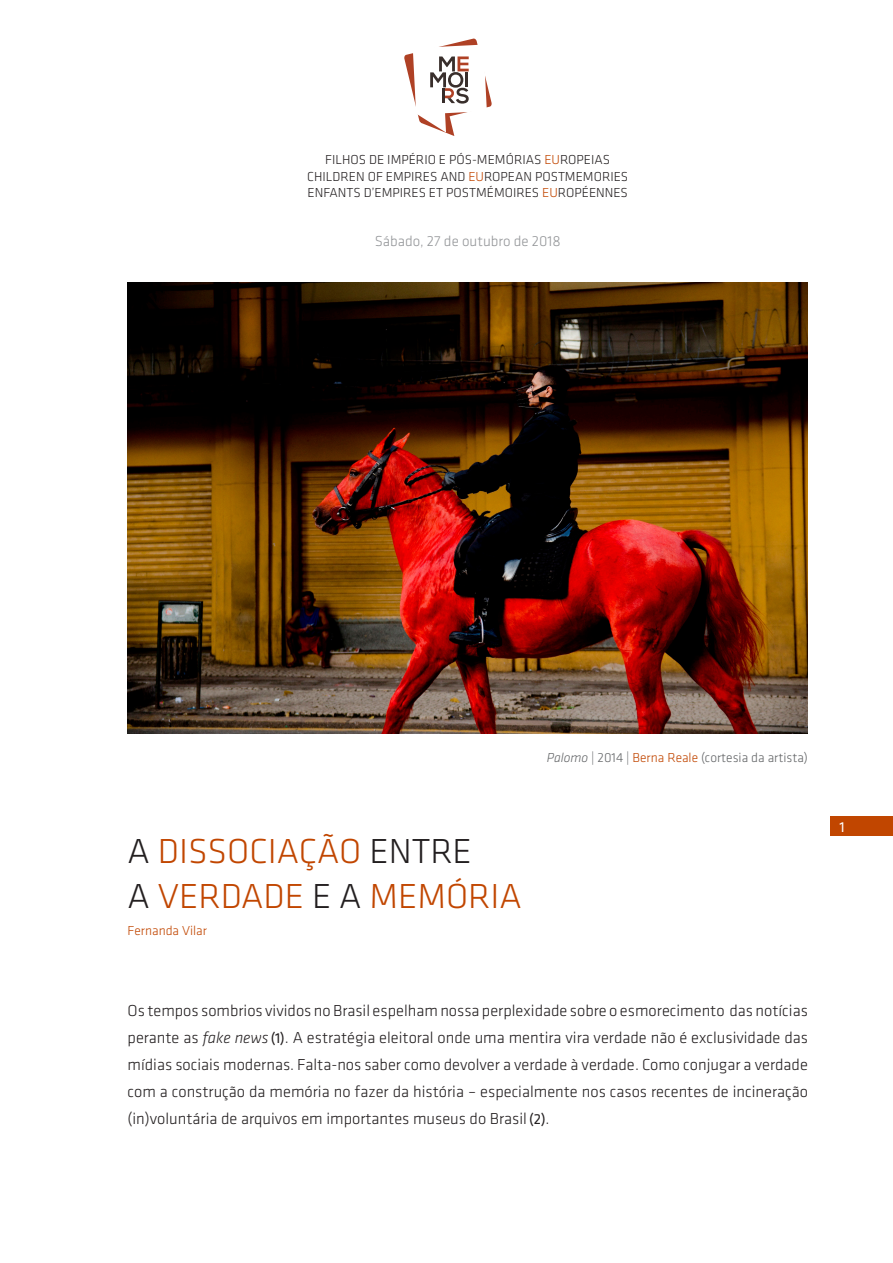
<style>
.page{position:relative;width:893px;height:1263px;background:#fff}
.page>*{position:absolute;margin:0;border:0;box-sizing:border-box;transform-origin:0 0}
.t1{font:300 36px/45px "Klavika";color:#c14600}
.t2{font:300 16.5px/27px "Klavika";color:#231f20;text-align:justify}
.t3{font:300 15px "Klavika";color:#939598}
.t4{font:15px "Klavika";color:#fff}
.t5{font:300 13.5px/16.5px "Klavika";color:#231f20;text-align:center}
.t6{font:300 13.5px "Klavika";color:#626466}
.t7{font:300 13.5px "Klavika";color:#c14600}
.s1{color:#c14600}
.s2{font-style:italic}
.s3{color:#231f20}
.s4{font-weight:400;font-size:15px}
</style>
<div class="page">
<div style="left:830px;top:817px;width:63px;height:19px;background:#c14600"></div>
<svg style="left:404px;top:38px;width:88px;height:98px"></svg>
<hr style="left:442px;top:88px;width:3px;height:15px;background:#382d2a">
<img style="left:128px;top:283px;width:680px;height:450px">
<p class="t5" style="left:307px;top:152px;width:322px">FILHOS DE IMPÉRIO E PÓS-MEMÓRIAS <span class="s1">EU</span>ROPEIAS<br>CHILDREN OF EMPIRES AND <span class="s1">EU</span>ROPEAN POSTMEMORIES<br>ENFANTS D’EMPIRES ET POSTMÉMOIRES <span class="s1">EU</span>ROPÉENNES</p>
<p class="t3" style="left:375px;top:233px;width:188px">Sábado, 27 de outubro de 2018</p>
<p class="t6" style="left:547px;top:750px;width:263px"><span class="s2">Palomo</span> | 2014 | <span class="s1">Berna Reale</span> (cortesia da artista)</p>
<h1 class="t1" style="left:128px;top:829px;width:396px"><span class="s3">A</span> DISSOCIAÇÃO <span class="s3">ENTRE<br>A</span> VERDADE <span class="s3">E A</span> MEMÓRIA</h1>
<p class="t7" style="left:128px;top:923px;width:81px">Fernanda Vilar</p>
<p class="t2" style="left:128px;top:997px;width:682px">Os tempos sombrios vividos no Brasil espelham nossa perplexidade sobre o esmorecimento das notícias perante as <span class="s2">fake news</span> <span class="s4">(1)</span>. A estratégia eleitoral onde uma mentira vira verdade não é exclusividade das mídias sociais modernas. Falta-nos saber como devolver a verdade à verdade. Como conjugar a verdade com a construção da memória no fazer da história – especialmente nos casos recentes de incineração (in)voluntária de arquivos em importantes museus do Brasil<span class="s4">(2)</span>.</p>
<p class="t4" style="left:839px;top:819px;width:7px">1</p>
</div>
